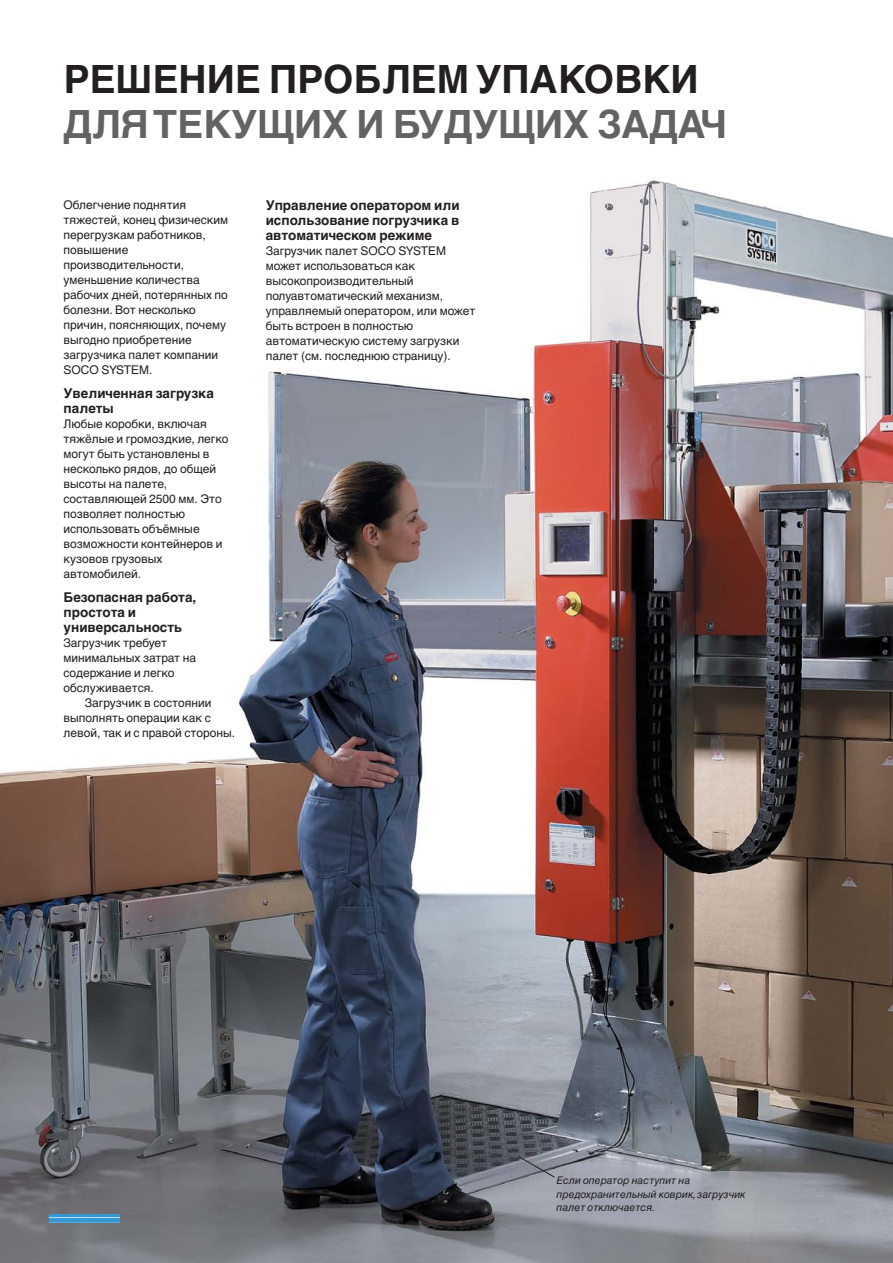
<style>
.page{position:relative;width:893px;height:1263px;background:#fff}
.page>*{position:absolute;margin:0;border:0;box-sizing:border-box;transform-origin:0 0}
.t1{font:52.5px "Meta Bold Caps";color:#231f20}
.t2{font:52.5px "Meta Bold Caps";color:#656263}
.t3{font:700 39px "Helvetica Cyr";color:#656263}
.t4{font:700 39px "Helvetica Cyr";color:#231f20}
.t5{font:700 13.5px/15px "Helvetica Cyr";color:#231f20}
.t6{font:12px/15px "Helvetica Cyr Upright";color:#231f20}
.t7{font:10.5px/13.5px "Helvetica Cyr Inclined";color:#231f20}
</style>
<div class="page">
<img style="left:0;top:180px;width:892px;height:1083px">
<h2 class="t4" style="left:64px;top:57px;width:636px">РЕШЕНИЕ ПРОБЛЕМ УПАКОВКИ</h2>
<h2 class="t3" style="left:64px;top:102px;width:664px">ДЛЯ ТЕКУЩИХ И БУДУЩИХ ЗАДАЧ</h2>
<h1 class="t1" style="left:64px;top:56px;width:560px">LØSER DIN PALLETERING</h1>
<h1 class="t2" style="left:64px;top:107px;width:449px">I DAG OG I MORGEN</h1>
<p class="t6" style="left:64px;top:197px;width:166px">Облегчение поднятия тяжестей, конец физическим перегрузкам работников, повышение производительности, уменьшение количества рабочих дней, потерянных по болезни. Вот несколько причин, поясняющих, почему выгодно приобретение загрузчика палет компании<br>SOCO SYSTEM.</p>
<p class="t5" style="left:64px;top:385px;width:152px">Увеличенная загрузка палеты</p>
<p class="t6" style="left:64px;top:416px;width:166px">Любые коробки, включая тяжёлые и громоздкие, легко могут быть установлены в несколько рядов, до общей высоты на палете, составляющей 2500 мм. Это позволяет полностью использовать объёмные возможности контейнеров и кузовов грузовых автомобилей.</p>
<p class="t5" style="left:64px;top:589px;width:134px">Безопасная работа, простота и универсальность</p>
<p class="t6" style="left:64px;top:635px;width:134px">Загрузчик требует минимальных затрат на содержание и легко обслуживается.</p>
<p class="t6" style="left:64px;top:695px;width:173px;text-indent:21px">Загрузчик в состоянии выполнять операции как с левой, так и с правой стороны.</p>
<p class="t5" style="left:266px;top:197px;width:195px;text-align:justify">Управление оператором или использование погрузчика в автоматическом режиме</p>
<p class="t6" style="left:266px;top:243px;width:211px">Загрузчик палет SOCO SYSTEM может использоваться как высокопроизводительный полуавтоматический механизм, управляемый оператором, или может быть встроен в полностью автоматическую систему загрузки палет (см. последнюю страницу).</p>
<p class="t7" style="left:556px;top:1174px;width:190px">Если оператор наступит на предохранительный коврик,загрузчик палет отключается.</p>
</div>
